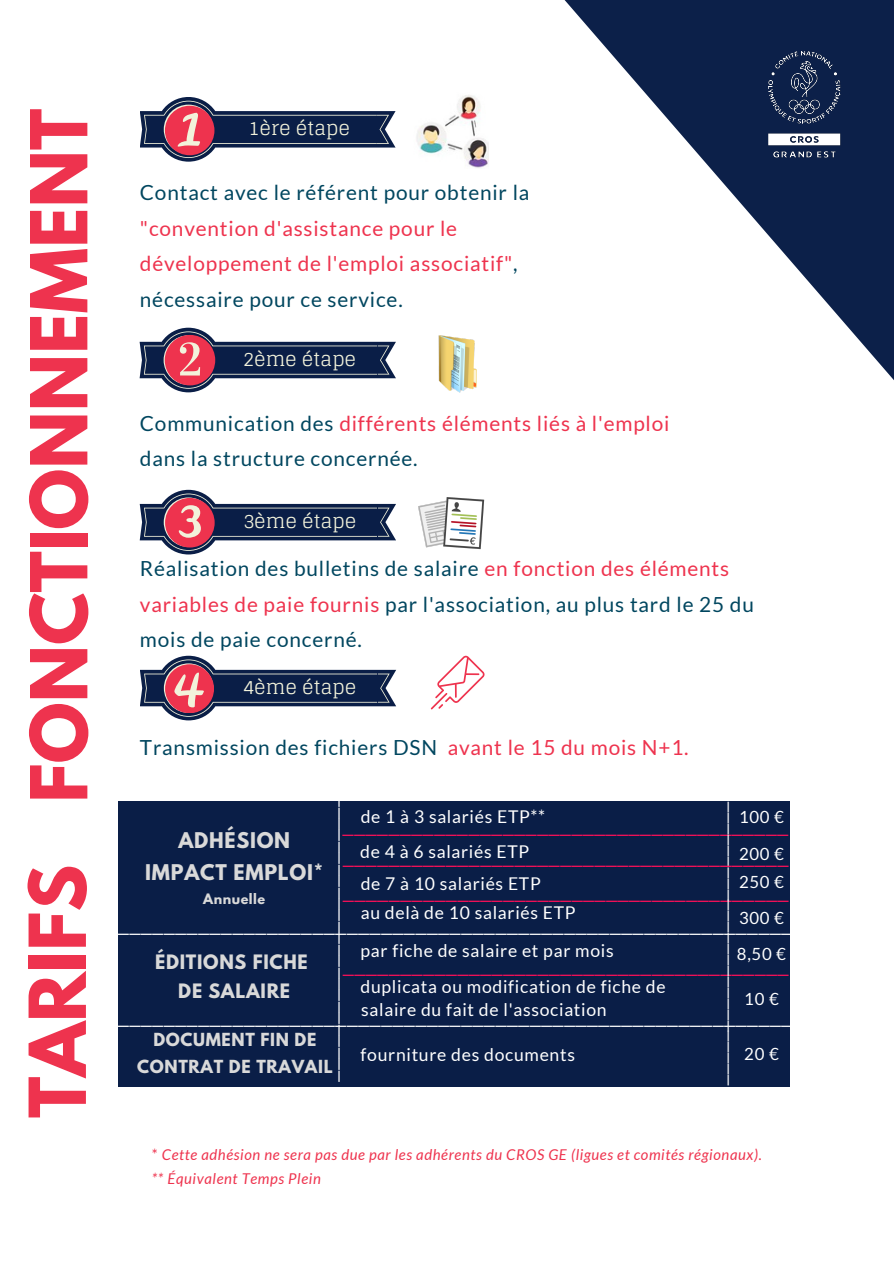
<style>
.page{position:relative;width:894px;height:1264px;background:#fff}
.page>*{position:absolute;margin:0;border:0;box-sizing:border-box;transform-origin:0 0}
.t1{font:700 69.45px "League Spartan";color:#ee334e}
.t2{font:20.85px/35.4px "Lato";letter-spacing:.04em;color:#00465f}
.t3{font:20.85px/35.4px "Lato";letter-spacing:.04em;color:#ee334e}
.t4{font:19.2px "Arimo";color:#ff0f59}
.t5{font:19.2px "Arimo";color:#fff}
.t6{font:19.2px "Glegoo";color:#f2f2db}
.t7{font:700 19.2px/32.5px "League Spartan";letter-spacing:.04em;color:#d9d9d9;text-align:center}
.t8{font:18.3px "Arimo";color:#fff}
.t9{font:17.55px "Lato";letter-spacing:.04em;color:#fff}
.t10{font:700 17.55px/29.4px "League Spartan";letter-spacing:.04em;color:#d9d9d9;text-align:center}
.t11{font:16.8px "Lato";letter-spacing:.04em;color:#fff}
.t12{font:700 16.05px/27.2px "League Spartan";letter-spacing:.04em;color:#d9d9d9;text-align:center}
.t13{font:italic 14.85px "Lato";letter-spacing:.04em;color:#ee334e}
.t14{font:700 12.75px "League Spartan";letter-spacing:.04em;color:#d9d9d9}
.s1{color:#00465f}
.s2{color:#ee334e}
.s3{font-style:normal}
</style>
<div class="page">
<svg style="left:488px;top:0;width:405px;height:379px"></svg>
<svg style="left:140px;top:97px;width:255px;height:65px"></svg>
<img style="left:418px;top:497px;width:67px;height:53px">
<img style="left:438px;top:335px;width:39px;height:58px">
<img style="left:416px;top:95px;width:72px;height:73px">
<svg style="left:139px;top:328px;width:257px;height:64px"></svg>
<svg style="left:140px;top:490px;width:256px;height:64px"></svg>
<svg style="left:140px;top:655px;width:256px;height:65px"></svg>
<img style="left:762px;top:43px;width:83px;height:122px">
<svg style="left:430px;top:655px;width:54px;height:54px"></svg>
<div style="left:118px;top:801px;width:670px;height:285px;background:#0a1e47"></div>
<h5 class="t1" style="left:25px;top:802px;width:695px;rotate:-90deg">FONCTIONNEMENT</h5>
<p class="t1" style="left:23px;top:1117px;width:255px;rotate:-90deg">TARIFS</p>
<h1 class="t6" style="left:248px;top:118px;width:103px">1ère étape</h1>
<p class="t3" style="left:140px;top:174px;width:391px"><span class="s1">Contact avec le référent pour obtenir la </span>"convention d'assistance pour le développement de l'emploi associatif"<span class="s1">, nécessaire pour ce service.</span></p>
<h1 class="t6" style="left:243px;top:348px;width:114px">2ème étape</h1>
<h3 class="t2" style="left:140px;top:405px;width:531px">Communication des <span class="s2">différents éléments liés à l'emploi </span>dans la structure concernée.</h3>
<p class="t6" style="left:243px;top:510px;width:114px">3ème étape</p>
<h5 class="t2" style="left:140px;top:550px;width:615px">Réalisation des bulletins de salaire <span class="s2">en fonction des éléments variables de paie fournis</span> par l'association, au plus tard le 25 du mois de paie concerné.</h5>
<p class="t6" style="left:243px;top:676px;width:114px">4ème étape</p>
<p class="t2" style="left:140px;top:729px;width:298px">Transmission des fichiers DSN</p>
<p class="t3" style="left:447px;top:729px;width:242px">avant le 15 du mois N+1.</p>
<h3 class="t5" style="left:359px;top:796px;width:287px;rotate:90deg">_________________________</h3>
<h5 class="t8" style="left:747px;top:802px;width:285px;rotate:90deg">__________________________</h5>
<p class="t9" style="left:360px;top:805px;width:186px">de 1 à 3 salariés ETP**</p>
<p class="t9" style="left:360px;top:840px;width:171px">de 4 à 6 salariés ETP</p>
<h3 class="t9" style="left:360px;top:872px;width:181px">de 7 à 10 salariés ETP</h3>
<p class="t9" style="left:360px;top:901px;width:216px">au delà de 10 salariés ETP</p>
<h5 class="t11" style="left:738px;top:806px;width:46px">100 €</h5>
<p class="t11" style="left:738px;top:843px;width:46px">200 €</p>
<h5 class="t11" style="left:738px;top:871px;width:46px">250 €</h5>
<p class="t11" style="left:738px;top:907px;width:46px">300 €</p>
<h5 class="t11" style="left:736px;top:943px;width:51px">8,50 €</h5>
<p class="t11" style="left:744px;top:988px;width:36px">10 €</p>
<h2 class="t7" style="left:145px;top:826px;width:179px">ADHÉSION<br>IMPACT EMPLOI*</h2>
<p class="t4" style="left:343px;top:814px;width:446px">_______________________________________</p>
<p class="t4" style="left:343px;top:845px;width:446px">_______________________________________</p>
<h5 class="t14" style="left:203px;top:892px;width:63px">Annuelle</h5>
<h5 class="t4" style="left:343px;top:880px;width:446px">_______________________________________</h5>
<p class="t5" style="left:118px;top:913px;width:675px">___________________________________________________________</p>
<h4 class="t9" style="left:360px;top:939px;width:254px">par fiche de salaire et par mois</h4>
<h5 class="t9" style="left:360px;top:975px;width:306px">duplicata ou modification de fiche de</h5>
<p class="t10" style="left:155px;top:948px;width:154px">ÉDITIONS FICHE<br>DE SALAIRE</p>
<h3 class="t4" style="left:343px;top:954px;width:446px">_______________________________________</h3>
<h6 class="t9" style="left:361px;top:998px;width:247px">salaire du fait de l'association</h6>
<h5 class="t5" style="left:118px;top:1005px;width:675px">___________________________________________________________</h5>
<h5 class="t12" style="left:137px;top:1027px;width:197px">DOCUMENT FIN DE<br>CONTRAT DE TRAVAIL</h5>
<h5 class="t11" style="left:744px;top:1043px;width:36px">20 €</h5>
<h5 class="t9" style="left:360px;top:1043px;width:216px">fourniture des documents</h5>
<h5 class="t13" style="left:152px;top:1144px;width:611px"><span class="s3">*</span> Cette adhésion ne sera pas due par les adhérents du CROS GE (ligues et comités régionaux).</h5>
<h5 class="t13" style="left:152px;top:1169px;width:170px">** Équivalent Temps Plein</h5>
</div>
